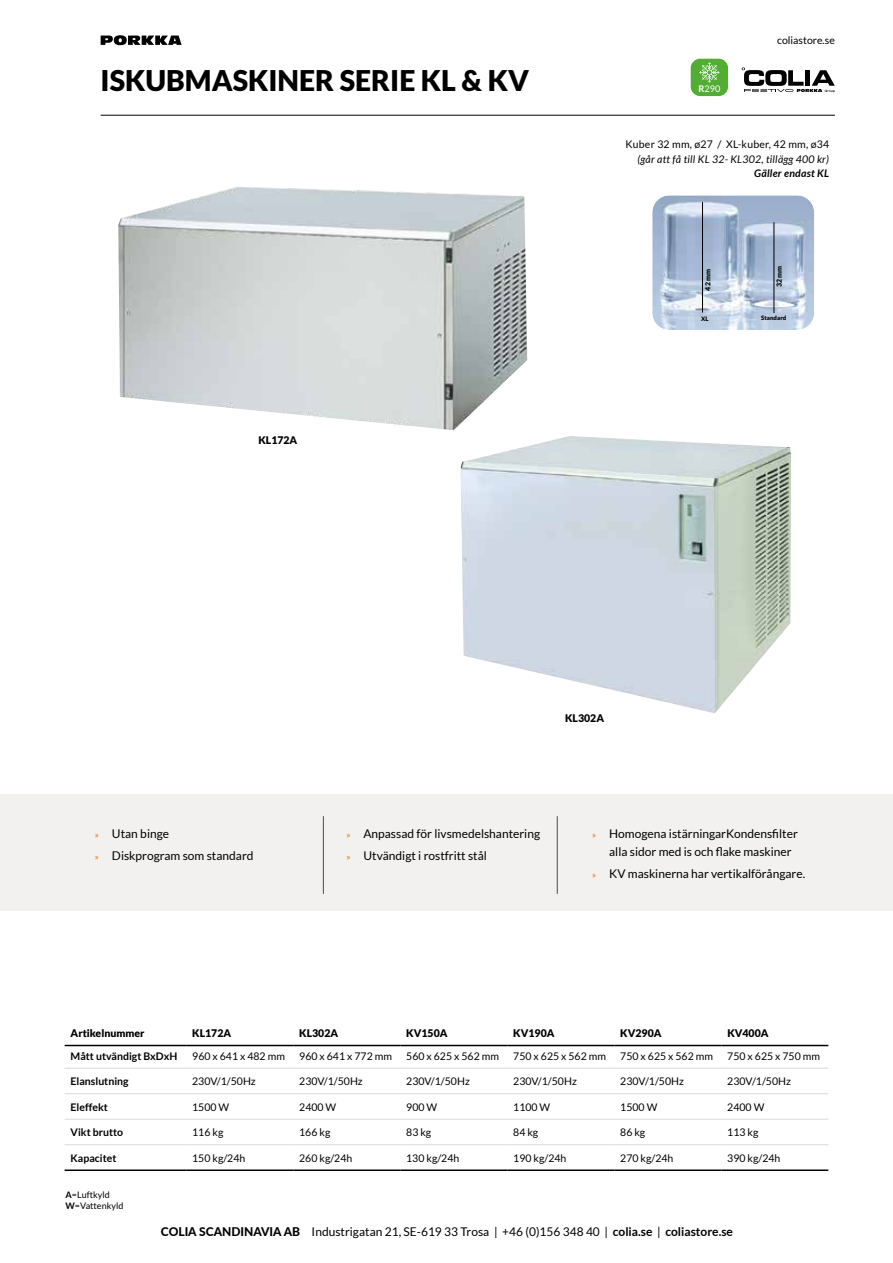
<style>
.page{position:relative;width:893px;height:1263px;background:#fff}
.page>*{position:absolute;margin:0;border:0;box-sizing:border-box;transform-origin:0 0}
.t1{font:900 28.5px "Lato";color:#000}
.t2{font:12px/22.2px "Lato";color:#000}
.t3{font:10.5px "Lato";color:#000}
.t4{font:900 10.5px "Lato";color:#000}
.t5{font:700 10.5px "Lato";color:#000}
.t6{font:italic 10.5px "Lato";letter-spacing:.02em;color:#000}
.t7{font:10.5px "Lato";letter-spacing:.02em;color:#000}
.t8{font:italic 700 10.5px "Lato";letter-spacing:.02em;color:#000}
.t9{font:9.15px "Lato";color:#fff}
.t10{font:9px/10.8px "Lato";color:#000}
.t11{font:900 7.05px "Lato";color:#000}
.t12{font:900 6px "Lato";color:#000}
.s1{font-weight:700}
.s2{font-size:9px;color:#ee7203}
.s3{font-weight:800}
</style>
<div class="page">
<img style="left:653px;top:196px;width:160px;height:133px">
<div style="left:637px;top:180px;width:192px;height:165px;border:15px solid #fff;border-radius:25px"></div>
<hr style="left:774px;top:222px;width:1px;height:91px;background:#000">
<hr style="left:702px;top:202px;width:1px;height:111px;background:#000">
<hr style="left:65px;top:1068px;width:121px;height:1px;background:#dadada">
<hr style="left:186px;top:1068px;width:107px;height:1px;background:#dadada">
<hr style="left:293px;top:1068px;width:107px;height:1px;background:#dadada">
<hr style="left:400px;top:1068px;width:107px;height:1px;background:#dadada">
<hr style="left:507px;top:1068px;width:107px;height:1px;background:#dadada">
<hr style="left:614px;top:1068px;width:107px;height:1px;background:#dadada">
<hr style="left:721px;top:1068px;width:107px;height:1px;background:#dadada">
<hr style="left:65px;top:1093px;width:121px;height:1px;background:#dadada">
<hr style="left:186px;top:1093px;width:107px;height:1px;background:#dadada">
<hr style="left:293px;top:1093px;width:107px;height:1px;background:#dadada">
<hr style="left:400px;top:1093px;width:107px;height:1px;background:#dadada">
<hr style="left:507px;top:1093px;width:107px;height:1px;background:#dadada">
<hr style="left:614px;top:1093px;width:107px;height:1px;background:#dadada">
<hr style="left:721px;top:1093px;width:107px;height:1px;background:#dadada">
<hr style="left:65px;top:1119px;width:121px;height:1px;background:#dadada">
<hr style="left:186px;top:1119px;width:107px;height:1px;background:#dadada">
<hr style="left:293px;top:1119px;width:107px;height:1px;background:#dadada">
<hr style="left:400px;top:1119px;width:107px;height:1px;background:#dadada">
<hr style="left:507px;top:1119px;width:107px;height:1px;background:#dadada">
<hr style="left:614px;top:1119px;width:107px;height:1px;background:#dadada">
<hr style="left:721px;top:1119px;width:107px;height:1px;background:#dadada">
<hr style="left:65px;top:1144px;width:121px;height:1px;background:#dadada">
<hr style="left:186px;top:1144px;width:107px;height:1px;background:#dadada">
<hr style="left:293px;top:1144px;width:107px;height:1px;background:#dadada">
<hr style="left:400px;top:1144px;width:107px;height:1px;background:#dadada">
<hr style="left:507px;top:1144px;width:107px;height:1px;background:#dadada">
<hr style="left:614px;top:1144px;width:107px;height:1px;background:#dadada">
<hr style="left:721px;top:1144px;width:107px;height:1px;background:#dadada">
<hr style="left:65px;top:1045px;width:121px;height:1px;background:#000">
<hr style="left:186px;top:1045px;width:107px;height:1px;background:#000">
<hr style="left:293px;top:1045px;width:107px;height:1px;background:#000">
<hr style="left:400px;top:1045px;width:107px;height:1px;background:#000">
<hr style="left:507px;top:1045px;width:107px;height:1px;background:#000">
<hr style="left:614px;top:1045px;width:107px;height:1px;background:#000">
<hr style="left:721px;top:1045px;width:107px;height:1px;background:#000">
<hr style="left:65px;top:1169px;width:121px;height:2px;background:#000">
<hr style="left:186px;top:1169px;width:107px;height:2px;background:#000">
<hr style="left:293px;top:1169px;width:107px;height:2px;background:#000">
<hr style="left:400px;top:1169px;width:107px;height:2px;background:#000">
<hr style="left:507px;top:1169px;width:107px;height:2px;background:#000">
<hr style="left:614px;top:1169px;width:107px;height:2px;background:#000">
<hr style="left:721px;top:1169px;width:107px;height:2px;background:#000">
<img style="left:460px;top:436px;width:331px;height:277px">
<div style="left:0;top:795px;width:893px;height:116px;background:#f2f1f0"></div>
<hr style="left:323px;top:816px;width:1px;height:78px;background:#4a4a49">
<hr style="left:557px;top:816px;width:1px;height:78px;background:#4a4a49">
<img style="left:118px;top:186px;width:409px;height:244px">
<hr style="left:101px;top:115px;width:734px;height:1px;background:#000">
<svg style="left:101px;top:35px;width:81px;height:10px"></svg>
<svg style="left:742px;top:67px;width:93px;height:25px"></svg>
<div style="left:691px;top:59px;width:37px;height:37px;background:#52ae32;border-radius:10px"></div>
<svg style="left:699px;top:62px;width:21px;height:21px"></svg>
<h1 class="t1" style="left:101px;top:64px;width:430px">ISKUBMASKINER SERIE KL &amp; KV</h1>
<p class="t4" style="left:258px;top:434px;width:40px">KL172A</p>
<p class="t9" style="left:698px;top:84px;width:23px"><span class="s1">R</span>290</p>
<p class="t3" style="left:777px;top:34px;width:59px">coliastore.se</p>
<p class="t7" style="left:625px;top:139px;width:205px">Kuber 32 mm, ø27 / XL-kuber, 42 mm, ø34</p>
<p class="t6" style="left:637px;top:153px;width:193px">(går att få till KL 32- KL302, tillägg 400 kr)</p>
<p class="t8" style="left:754px;top:167px;width:76px">Gäller endast KL</p>
<p class="t11" style="left:704px;top:290px;width:23px;rotate:-90deg">42 mm</p>
<p class="t11" style="left:775px;top:287px;width:23px;rotate:-90deg">32 mm</p>
<p class="t12" style="left:701px;top:315px;width:9px">XL</p>
<p class="t12" style="left:761px;top:315px;width:27px">Standard</p>
<p class="t4" style="left:565px;top:712px;width:40px">KL302A</p>
<p class="t2" style="left:95px;top:822px;width:160px"><span class="s2">»</span> Utan binge<br><span class="s2">»</span> Diskprogram som standard</p>
<p class="t2" style="left:346px;top:822px;width:195px"><span class="s2">»</span> Anpassad för livsmedelshantering <span class="s2">»</span> Utvändigt i rostfritt stål</p>
<p class="t2" style="left:609px;top:824px;width:190px;line-height:18px;text-indent:-17px"><span class="s2">»</span> Homogena istärningarKondensfilter alla sidor med is och flake maskiner</p>
<p class="t2" style="left:592px;top:862px;width:215px"><span class="s2">»</span> KV maskinerna har vertikalförångare.</p>
<p class="t4" style="left:71px;top:1027px;width:76px">Artikelnummer</p>
<p class="t4" style="left:192px;top:1027px;width:40px">KL172A</p>
<p class="t4" style="left:299px;top:1027px;width:40px">KL302A</p>
<p class="t4" style="left:406px;top:1027px;width:43px">KV150A</p>
<p class="t4" style="left:513px;top:1027px;width:43px">KV190A</p>
<p class="t4" style="left:620px;top:1027px;width:43px">KV290A</p>
<p class="t4" style="left:727px;top:1027px;width:43px">KV400A</p>
<p class="t5" style="left:71px;top:1050px;width:108px">Mått utvändigt BxDxH</p>
<p class="t3" style="left:192px;top:1050px;width:94px">960 x 641 x 482 mm</p>
<p class="t3" style="left:299px;top:1050px;width:94px">960 x 641 x 772 mm</p>
<p class="t3" style="left:406px;top:1050px;width:94px">560 x 625 x 562 mm</p>
<p class="t3" style="left:513px;top:1050px;width:94px">750 x 625 x 562 mm</p>
<p class="t3" style="left:620px;top:1050px;width:94px">750 x 625 x 562 mm</p>
<p class="t3" style="left:727px;top:1050px;width:94px">750 x 625 x 750 mm</p>
<p class="t5" style="left:71px;top:1075px;width:59px">Elanslutning</p>
<p class="t3" style="left:192px;top:1075px;width:65px">230V/1/50Hz</p>
<p class="t3" style="left:299px;top:1075px;width:65px">230V/1/50Hz</p>
<p class="t3" style="left:406px;top:1075px;width:65px">230V/1/50Hz</p>
<p class="t3" style="left:513px;top:1075px;width:65px">230V/1/50Hz</p>
<p class="t3" style="left:620px;top:1075px;width:65px">230V/1/50Hz</p>
<p class="t3" style="left:727px;top:1075px;width:65px">230V/1/50Hz</p>
<p class="t5" style="left:71px;top:1101px;width:39px">Eleffekt</p>
<p class="t3" style="left:192px;top:1101px;width:39px">1500 W</p>
<p class="t3" style="left:299px;top:1101px;width:39px">2400 W</p>
<p class="t3" style="left:406px;top:1101px;width:32px">900 W</p>
<p class="t3" style="left:513px;top:1101px;width:39px">1100 W</p>
<p class="t3" style="left:620px;top:1101px;width:39px">1500 W</p>
<p class="t3" style="left:727px;top:1101px;width:39px">2400 W</p>
<p class="t5" style="left:71px;top:1126px;width:54px">Vikt brutto</p>
<p class="t3" style="left:192px;top:1126px;width:33px">116 kg</p>
<p class="t3" style="left:299px;top:1126px;width:33px">166 kg</p>
<p class="t3" style="left:406px;top:1126px;width:27px">83 kg</p>
<p class="t3" style="left:513px;top:1126px;width:27px">84 kg</p>
<p class="t3" style="left:620px;top:1126px;width:27px">86 kg</p>
<p class="t3" style="left:727px;top:1126px;width:33px">113 kg</p>
<p class="t5" style="left:71px;top:1152px;width:47px">Kapacitet</p>
<p class="t3" style="left:192px;top:1152px;width:55px">150 kg/24h</p>
<p class="t3" style="left:299px;top:1152px;width:55px">260 kg/24h</p>
<p class="t3" style="left:406px;top:1152px;width:55px">130 kg/24h</p>
<p class="t3" style="left:513px;top:1152px;width:55px">190 kg/24h</p>
<p class="t3" style="left:620px;top:1152px;width:55px">270 kg/24h</p>
<p class="t3" style="left:727px;top:1152px;width:55px">390 kg/24h</p>
<p class="t10" style="left:65px;top:1189px;width:59px"><span class="s1">A</span>=Luftkyld<br><span class="s1">W</span>=Vattenkyld</p>
<p class="t2" style="left:161px;top:1220px;width:574px"><span class="s3">COLIA SCANDINAVIA AB</span> Industrigatan 21, SE-619 33 Trosa | +46 (0)156 348 40 | <span class="s1">colia.se</span> | <span class="s1">coliastore.se</span></p>
</div>
